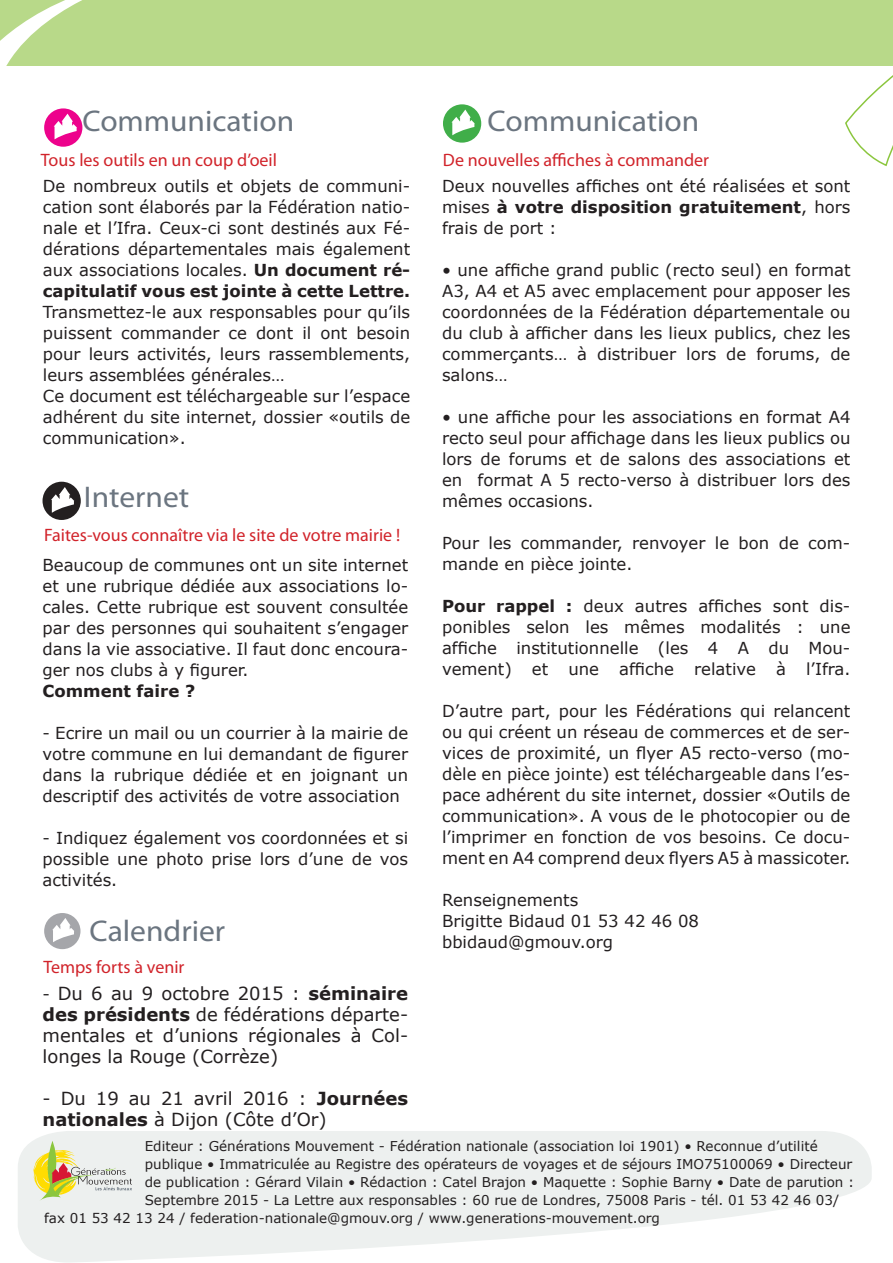
<style>
.page{position:relative;width:893px;height:1263px;background:#fff}
.page>*{position:absolute;margin:0;border:0;box-sizing:border-box;transform-origin:0 0}
.t1{font:30px "Myriad Pro";color:#6b7580;scale:1.05 1}
.t2{font:18px/21px "Verdana";color:#231f20;text-align:justify}
.t3{font:18px "Myriad Pro";color:#d1232a}
.t4{font:16.5px/21px "Verdana";color:#231f20;text-align:justify}
.t5{font:700 16.5px "Verdana";color:#231f20}
.t6{font:13.5px "Verdana";color:#231f20}
.s1{font-weight:700}
.s2{font-size:16.5px}
</style>
<div class="page">
<svg style="left:18px;top:1131px;width:854px;height:131px;fill:#edf0ef"></svg>
<svg style="left:845px;top:75px;width:48px;height:92px"></svg>
<div style="left:43px;top:482px;width:38px;height:38px;background:#231f20;border-radius:50%"></div>
<svg style="left:51px;top:487px;width:23px;height:26px"></svg>
<div style="left:0;top:0;width:893px;height:66px;background:#b8d989"></div>
<svg style="left:0;top:0;width:82px;height:66px"></svg>
<svg style="left:33px;top:1141px;width:99px;height:60px;background:#dfdbb6"></svg>
<div style="left:443px;top:104px;width:38px;height:39px;background:#40ae49;border-radius:50%"></div>
<svg style="left:451px;top:110px;width:24px;height:25px"></svg>
<div style="left:44px;top:913px;width:37px;height:36px;background:#a5a6aa;border-radius:50%"></div>
<svg style="left:52px;top:918px;width:22px;height:24px"></svg>
<div style="left:44px;top:108px;width:38px;height:39px;background:#ed028c;border-radius:50%"></div>
<svg style="left:54px;top:114px;width:23px;height:25px"></svg>
<h1 class="t1" style="left:82px;top:102px;width:203px">Communication</h1>
<p class="t3" style="left:41px;top:149px;width:238px">Tous les outils en un coup d’oeil</p>
<p class="t4" style="left:43px;top:176px;width:369px">De nombreux outils et objets de communi&shy;cation sont élaborés par la Fédération natio&shy;nale et l’Ifra. Ceux-ci sont destinés aux Fé&shy;dérations départementales mais également aux associations locales. <span class="s1">Un document ré&shy;capitulatif vous est jointe à cette Lettre.</span></p>
<p class="t4" style="left:43px;top:302px;width:369px;text-align:left">Transmettez-le aux responsables pour qu’ils puissent commander ce dont il ont besoin pour leurs activités, leurs rassemblements, leurs assemblées générales…<br>Ce document est téléchargeable sur l’espace adhérent du site internet, dossier «outils de communication».</p>
<h1 class="t1" style="left:84px;top:479px;width:102px">Internet</h1>
<p class="t3" style="left:44px;top:524px;width:358px">Faites-vous connaître via le site de votre mairie !</p>
<p class="t4" style="left:43px;top:554px;width:367px">Beaucoup de communes ont un site internet et une rubrique dédiée aux associations lo&shy;cales. Cette rubrique est souvent consultée par des personnes qui souhaitent s’engager dans la vie associative. Il faut donc encoura&shy;ger nos clubs à y figurer.</p>
<p class="t5" style="left:43px;top:679px;width:154px">Comment faire ?</p>
<p class="t4" style="left:43px;top:722px;width:367px">- Ecrire un mail ou un courrier à la mairie de votre commune en lui demandant de figurer dans la rubrique dédiée et en joignant un descriptif des activités de votre association</p>
<p class="t4" style="left:43px;top:827px;width:367px">- Indiquez également vos coordonnées et si possible une photo prise lors d’une de vos activités.</p>
<h1 class="t1" style="left:90px;top:912px;width:131px">Calendrier</h1>
<p class="t3" style="left:43px;top:955px;width:143px">Temps forts à venir</p>
<p class="t2" style="left:43px;top:983px;width:367px"><span class="s2">-</span> Du 6 au 9 octobre 2015 : <span class="s1">séminaire des présidents</span> de fédérations départe&shy;mentales et d’unions régionales à Col&shy;longes la Rouge (Corrèze)</p>
<p class="t2" style="left:43px;top:1088px;width:367px">- Du 19 au 21 avril 2016 : <span class="s1">Journées nationales</span> à Dijon (Côte d’Or)</p>
<h1 class="t1" style="left:488px;top:103px;width:203px">Communication</h1>
<p class="t3" style="left:443px;top:149px;width:268px">De nouvelles affiches à commander</p>
<p class="t4" style="left:442px;top:176px;width:410px">Deux nouvelles affiches ont été réalisées et sont mises <span class="s1">à votre disposition gratuitement</span>, hors frais de port :</p>
<p class="t4" style="left:442px;top:260px;width:410px">• une affiche grand public (recto seul) en format A3, A4 et A5 avec emplacement pour apposer les coordonnées de la Fédération départementale ou du club à afficher dans les lieux publics, chez les commerçants… à distribuer lors de forums, de salons…</p>
<p class="t4" style="left:442px;top:407px;width:410px">• une affiche pour les associations en format A4 recto seul pour affichage dans les lieux publics ou lors de forums et de salons des associations et en format A 5 recto-verso à distribuer lors des mêmes occasions.</p>
<p class="t4" style="left:442px;top:533px;width:410px">Pour les commander, renvoyer le bon de com&shy;mande en pièce jointe.</p>
<p class="t4" style="left:442px;top:596px;width:410px"><span class="s1">Pour rappel :</span> deux autres affiches sont dis&shy;ponibles selon les mêmes modalités : une affiche institutionnelle (les 4 A du Mou&shy;vement) et une affiche relative à l’Ifra.</p>
<p class="t4" style="left:442px;top:701px;width:410px">D’autre part, pour les Fédérations qui relancent ou qui créent un réseau de commerces et de ser&shy;vices de proximité, un flyer A5 recto-verso (mo&shy;dèle en pièce jointe) est téléchargeable dans l’es&shy;pace adhérent du site internet, dossier «Outils de communication». A vous de le photocopier ou de l’imprimer en fonction de vos besoins. Ce docu&shy;ment en A4 comprend deux flyers A5 à massicoter.</p>
<p class="t4" style="left:442px;top:890px;width:259px;text-align:left">Renseignements<br>Brigitte Bidaud 01 53 42 46 08 bbidaud@gmouv.org</p>
<p class="t6" style="left:145px;top:1137px;width:674px">Editeur : Générations Mouvement - Fédération nationale (association loi 1901) • Reconnue d’utilité</p>
<p class="t6" style="left:145px;top:1155px;width:709px">publique • Immatriculée au Registre des opérateurs de voyages et de séjours IMO75100069 • Directeur</p>
<p class="t6" style="left:145px;top:1173px;width:711px">de publication : Gérard Vilain • Rédaction : Catel Brajon • Maquette : Sophie Barny • Date de parution :</p>
<p class="t6" style="left:145px;top:1191px;width:696px">Septembre 2015 - La Lettre aux responsables : 60 rue de Londres, 75008 Paris - tél. 01 53 42 46 03/</p>
<p class="t6" style="left:44px;top:1209px;width:617px">fax 01 53 42 13 24 / federation-nationale@gmouv.org / www.generations-mouvement.org</p>
</div>
